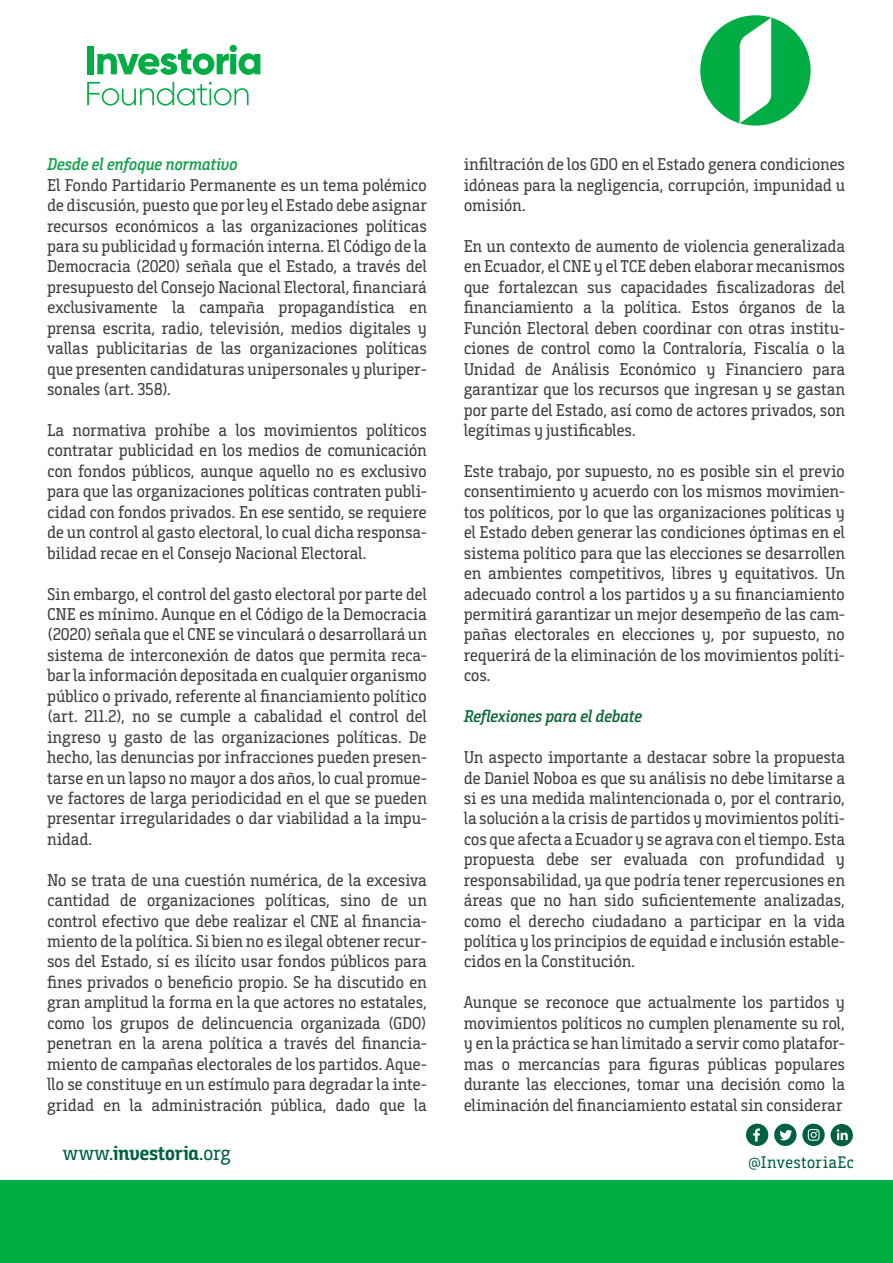
<style>
.page{position:relative;width:893px;height:1263px;background:#fff}
.page>*{position:absolute;margin:0;border:0;box-sizing:border-box;transform-origin:0 0}
.t1{font:20.25px "Bunday Slab Bold Up";letter-spacing:-.02em;color:#006142}
.t2{font:17.1px/20.4px "Bunday Slab";letter-spacing:-.015em;color:#3e3e3f;text-align:justify}
.t3{font:italic 600 17.1px "Bunday Slab";letter-spacing:-.025em;color:#0fa14a}
.t4{font:italic 600 17.1px "Bunday Slab";letter-spacing:-.025em;color:#0c6638}
.t5{font:16.8px "Bunday Slab";letter-spacing:.015em;color:#006142}
.s1{font-family:"Bunday Slab"}
</style>
<div class="page">
<div style="left:0;top:1180px;width:893px;height:82px;background:#00ad44"></div>
<svg style="left:746px;top:1124px;width:22px;height:22px"></svg>
<svg style="left:774px;top:1124px;width:22px;height:22px"></svg>
<svg style="left:802px;top:1124px;width:23px;height:22px"></svg>
<svg style="left:831px;top:1124px;width:22px;height:22px"></svg>
<svg style="left:700px;top:15px;width:111px;height:111px"></svg>
<div style="left:87px;top:46px;width:7px;height:28px;background:#00ad44"></div>
<svg style="left:97px;top:45px;width:163px;height:30px"></svg>
<svg style="left:87px;top:82px;width:162px;height:24px"></svg>
<p class="t3" style="left:47px;top:154px;width:192px">Desde el enfoque normativo</p>
<p class="t2" style="left:47px;top:175px;width:381px">El Fondo Partidario Permanente es un tema polémico de discusión, puesto que por ley el Estado debe asignar recursos económicos a las organizaciones políticas para su publicidad y formación interna. El Código de la Democracia (2020) señala que el Estado, a través del presupuesto del Consejo Nacional Electoral, financiará exclusivamente la campaña propagandística en prensa escrita, radio, televisión, medios digitales y vallas publicitarias de las organizaciones políticas que presenten candidaturas unipersonales y pluriper&shy;sonales (art. 358).</p>
<p class="t2" style="left:47px;top:420px;width:381px">La normativa prohíbe a los movimientos políticos contratar publicidad en los medios de comunicación con fondos públicos, aunque aquello no es exclusivo para que las organizaciones políticas contraten publi&shy;cidad con fondos privados. En ese sentido, se requiere de un control al gasto electoral, lo cual dicha responsa&shy;bilidad recae en el Consejo Nacional Electoral.</p>
<p class="t2" style="left:47px;top:583px;width:381px">Sin embargo, el control del gasto electoral por parte del CNE es mínimo. Aunque en el Código de la Democracia (2020) señala que el CNE se vinculará o desarrollará un sistema de interconexión de datos que permita reca&shy;bar la información depositada en cualquier organismo público o privado, referente al financiamiento político (art. 211.2), no se cumple a cabalidad el control del ingreso y gasto de las organizaciones políticas. De hecho, las denuncias por infracciones pueden presen&shy;tarse en un lapso no mayor a dos años, lo cual promue&shy;ve factores de larga periodicidad en el que se pueden presentar irregularidades o dar viabilidad a la impu&shy;nidad.</p>
<p class="t2" style="left:47px;top:869px;width:381px">No se trata de una cuestión numérica, de la excesiva cantidad de organizaciones políticas, sino de un control efectivo que debe realizar el CNE al financia&shy;miento de la política. Si bien no es ilegal obtener recur&shy;sos del Estado, sí es ilícito usar fondos públicos para fines privados o beneficio propio. Se ha discutido en gran amplitud la forma en la que actores no estatales, como los grupos de delincuencia organizada (GDO) penetran en la arena política a través del financia&shy;miento de campañas electorales de los partidos. Aque&shy;llo se constituye en un estímulo para degradar la inte&shy;gridad en la administración pública, dado que la</p>
<p class="t1" style="left:63px;top:1140px;width:170px"><span class="s1">www.</span>investoria<span class="s1">.org</span></p>
<p class="t2" style="left:464px;top:154px;width:383px">infiltración de los GDO en el Estado genera condiciones idóneas para la negligencia, corrupción, impunidad u omisión.</p>
<p class="t2" style="left:464px;top:236px;width:383px">En un contexto de aumento de violencia generalizada en Ecuador, el CNE y el TCE deben elaborar mecanismos que fortalezcan sus capacidades fiscalizadoras del financiamiento a la política. Estos órganos de la Función Electoral deben coordinar con otras institu&shy;ciones de control como la Contraloría, Fiscalía o la Unidad de Análisis Económico y Financiero para garantizar que los recursos que ingresan y se gastan por parte del Estado, así como de actores privados, son legítimas y justificables.</p>
<p class="t2" style="left:464px;top:461px;width:383px">Este trabajo, por supuesto, no es posible sin el previo consentimiento y acuerdo con los mismos movimien&shy;tos políticos, por lo que las organizaciones políticas y el Estado deben generar las condiciones óptimas en el sistema político para que las elecciones se desarrollen en ambientes competitivos, libres y equitativos. Un adecuado control a los partidos y a su financiamiento permitirá garantizar un mejor desempeño de las cam&shy;pañas electorales en elecciones y, por supuesto, no requerirá de la eliminación de los movimientos políti&shy;cos.</p>
<p class="t4" style="left:464px;top:706px;width:180px">Reflexiones para el debate</p>
<p class="t2" style="left:464px;top:747px;width:383px">Un aspecto importante a destacar sobre la propuesta de Daniel Noboa es que su análisis no debe limitarse a si es una medida malintencionada o, por el contrario, la solución a la crisis de partidos y movimientos políti&shy;cos que afecta a Ecuador y se agrava con el tiempo. Esta propuesta debe ser evaluada con profundidad y responsabilidad, ya que podría tener repercusiones en áreas que no han sido suficientemente analizadas, como el derecho ciudadano a participar en la vida política y los principios de equidad e inclusión estable&shy;cidos en la Constitución.</p>
<p class="t2" style="left:464px;top:992px;width:383px">Aunque se reconoce que actualmente los partidos y movimientos políticos no cumplen plenamente su rol, y en la práctica se han limitado a servir como platafor&shy;mas o mercancías para figuras públicas populares durante las elecciones, tomar una decisión como la eliminación del financiamiento estatal sin considerar</p>
<p class="t5" style="left:748px;top:1152px;width:107px">@InvestoriaEc</p>
</div>
